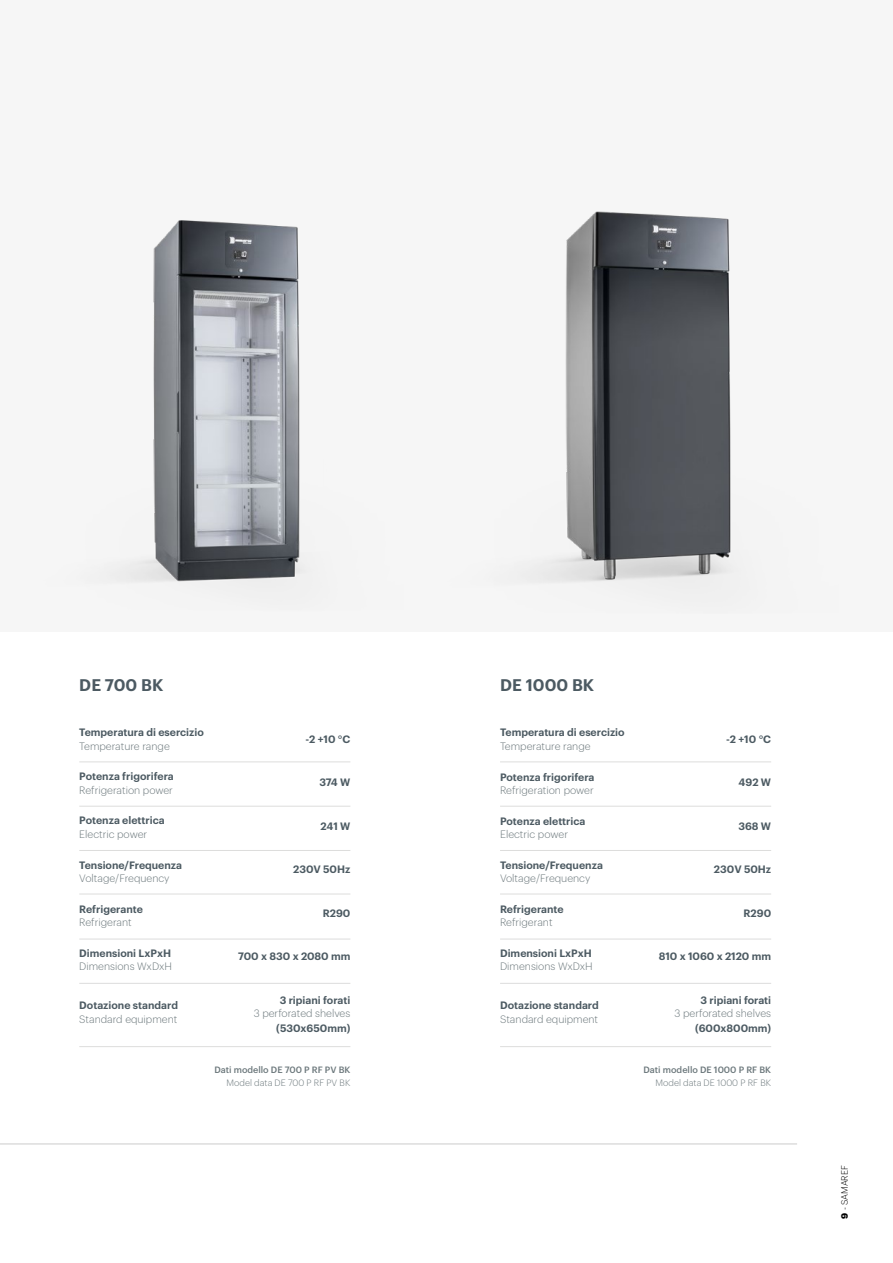
<style>
.page{position:relative;width:893px;height:1263px;background:#fff}
.page>*{position:absolute;margin:0;border:0;box-sizing:border-box;transform-origin:0 0}
.t1{font:600 16.5px "Graphik";letter-spacing:.005em;color:#4c5a62}
.t2{font:600 10.5px "Graphik";color:#4c5a62}
.t3{font:300 10.5px "Graphik";color:#6c787c}
.t4{font:500 9px "Graphik";color:#6c787c}
.t5{font:300 9px "Graphik";color:#6c787c}
.t6{font:300 9px "Graphik";color:#000}
.s1{font-weight:700}
</style>
<div class="page">
<div style="left:0;top:0;width:893px;height:631px;background:#f6f6f6"></div>
<img style="left:536px;top:211px;width:195px;height:371px">
<img style="left:125px;top:220px;width:178px;height:362px">
<hr style="left:0;top:1143px;width:797px;height:2px;background:#dddddc">
<hr style="left:79px;top:761px;width:271px;height:1px;background:#dddddc">
<hr style="left:500px;top:761px;width:271px;height:1px;background:#dddddc">
<hr style="left:79px;top:806px;width:271px;height:1px;background:#dddddc">
<hr style="left:500px;top:806px;width:271px;height:1px;background:#dddddc">
<hr style="left:79px;top:850px;width:271px;height:1px;background:#dddddc">
<hr style="left:500px;top:850px;width:271px;height:1px;background:#dddddc">
<hr style="left:79px;top:894px;width:271px;height:1px;background:#dddddc">
<hr style="left:500px;top:894px;width:271px;height:1px;background:#dddddc">
<hr style="left:79px;top:939px;width:271px;height:1px;background:#dddddc">
<hr style="left:500px;top:939px;width:271px;height:1px;background:#dddddc">
<hr style="left:79px;top:983px;width:271px;height:1px;background:#dddddc">
<hr style="left:500px;top:983px;width:271px;height:1px;background:#dddddc">
<hr style="left:79px;top:1046px;width:271px;height:1px;background:#dddddc">
<hr style="left:500px;top:1046px;width:271px;height:1px;background:#dddddc">
<h1 class="t1" style="left:79px;top:672px;width:86px">DE 700 BK</h1>
<h1 class="t1" style="left:500px;top:672px;width:96px">DE 1000 BK</h1>
<p class="t2" style="left:79px;top:725px;width:126px">Temperatura di esercizio</p>
<p class="t3" style="left:79px;top:738px;width:92px">Temperature range</p>
<p class="t2" style="left:79px;top:769px;width:96px">Potenza frigorifera</p>
<p class="t3" style="left:79px;top:782px;width:95px">Refrigeration power</p>
<p class="t2" style="left:79px;top:813px;width:87px">Potenza elettrica</p>
<p class="t3" style="left:79px;top:826px;width:69px">Electric power</p>
<p class="t2" style="left:79px;top:857px;width:104px">Tensione/Frequenza</p>
<p class="t3" style="left:79px;top:870px;width:92px">Voltage/Frequency</p>
<p class="t2" style="left:79px;top:901px;width:65px">Refrigerante</p>
<p class="t3" style="left:79px;top:914px;width:54px">Refrigerant</p>
<p class="t2" style="left:79px;top:945px;width:93px">Dimensioni LxPxH</p>
<p class="t3" style="left:79px;top:958px;width:94px">Dimensions WxDxH</p>
<p class="t2" style="left:79px;top:997px;width:100px">Dotazione standard</p>
<p class="t3" style="left:79px;top:1011px;width:100px">Standard equipment</p>
<p class="t2" style="left:306px;top:731px;width:46px">-2 +10 °C</p>
<p class="t2" style="left:319px;top:774px;width:33px">374 W</p>
<p class="t2" style="left:321px;top:818px;width:31px">241 W</p>
<p class="t2" style="left:293px;top:861px;width:59px">230V 50Hz</p>
<p class="t2" style="left:323px;top:905px;width:29px">R290</p>
<p class="t2" style="left:238px;top:948px;width:114px">700 x 830 x 2080 mm</p>
<p class="t2" style="left:280px;top:992px;width:72px">3 ripiani forati</p>
<p class="t3" style="left:254px;top:1006px;width:98px">3 perforated shelves</p>
<p class="t2" style="left:276px;top:1020px;width:76px">(530x650mm)</p>
<p class="t4" style="left:214px;top:1063px;width:137px">Dati modello DE 700 P RF PV BK</p>
<p class="t5" style="left:227px;top:1076px;width:125px">Model data DE 700 P RF PV BK</p>
<p class="t2" style="left:500px;top:725px;width:126px">Temperatura di esercizio</p>
<p class="t3" style="left:500px;top:738px;width:92px">Temperature range</p>
<p class="t2" style="left:500px;top:769px;width:96px">Potenza frigorifera</p>
<p class="t3" style="left:500px;top:782px;width:95px">Refrigeration power</p>
<p class="t2" style="left:500px;top:813px;width:87px">Potenza elettrica</p>
<p class="t3" style="left:500px;top:826px;width:69px">Electric power</p>
<p class="t2" style="left:500px;top:857px;width:104px">Tensione/Frequenza</p>
<p class="t3" style="left:500px;top:870px;width:92px">Voltage/Frequency</p>
<p class="t2" style="left:500px;top:901px;width:65px">Refrigerante</p>
<p class="t3" style="left:500px;top:914px;width:54px">Refrigerant</p>
<p class="t2" style="left:500px;top:945px;width:93px">Dimensioni LxPxH</p>
<p class="t3" style="left:500px;top:959px;width:94px">Dimensions WxDxH</p>
<p class="t2" style="left:500px;top:997px;width:100px">Dotazione standard</p>
<p class="t3" style="left:500px;top:1011px;width:100px">Standard equipment</p>
<p class="t2" style="left:726px;top:731px;width:46px">-2 +10 °C</p>
<p class="t2" style="left:739px;top:774px;width:34px">492 W</p>
<p class="t2" style="left:738px;top:818px;width:34px">368 W</p>
<p class="t2" style="left:714px;top:861px;width:59px">230V 50Hz</p>
<p class="t2" style="left:743px;top:905px;width:29px">R290</p>
<p class="t2" style="left:659px;top:948px;width:114px">810 x 1060 x 2120 mm</p>
<p class="t2" style="left:700px;top:992px;width:72px">3 ripiani forati</p>
<p class="t3" style="left:674px;top:1006px;width:98px">3 perforated shelves</p>
<p class="t2" style="left:695px;top:1020px;width:77px">(600x800mm)</p>
<p class="t4" style="left:643px;top:1063px;width:129px">Dati modello DE 1000 P RF BK</p>
<p class="t5" style="left:656px;top:1076px;width:117px">Model data DE 1000 P RF BK</p>
<p class="t6" style="left:838px;top:1219px;width:55px;rotate:-90deg"><span class="s1">9</span> - SAMAREF</p>
</div>
